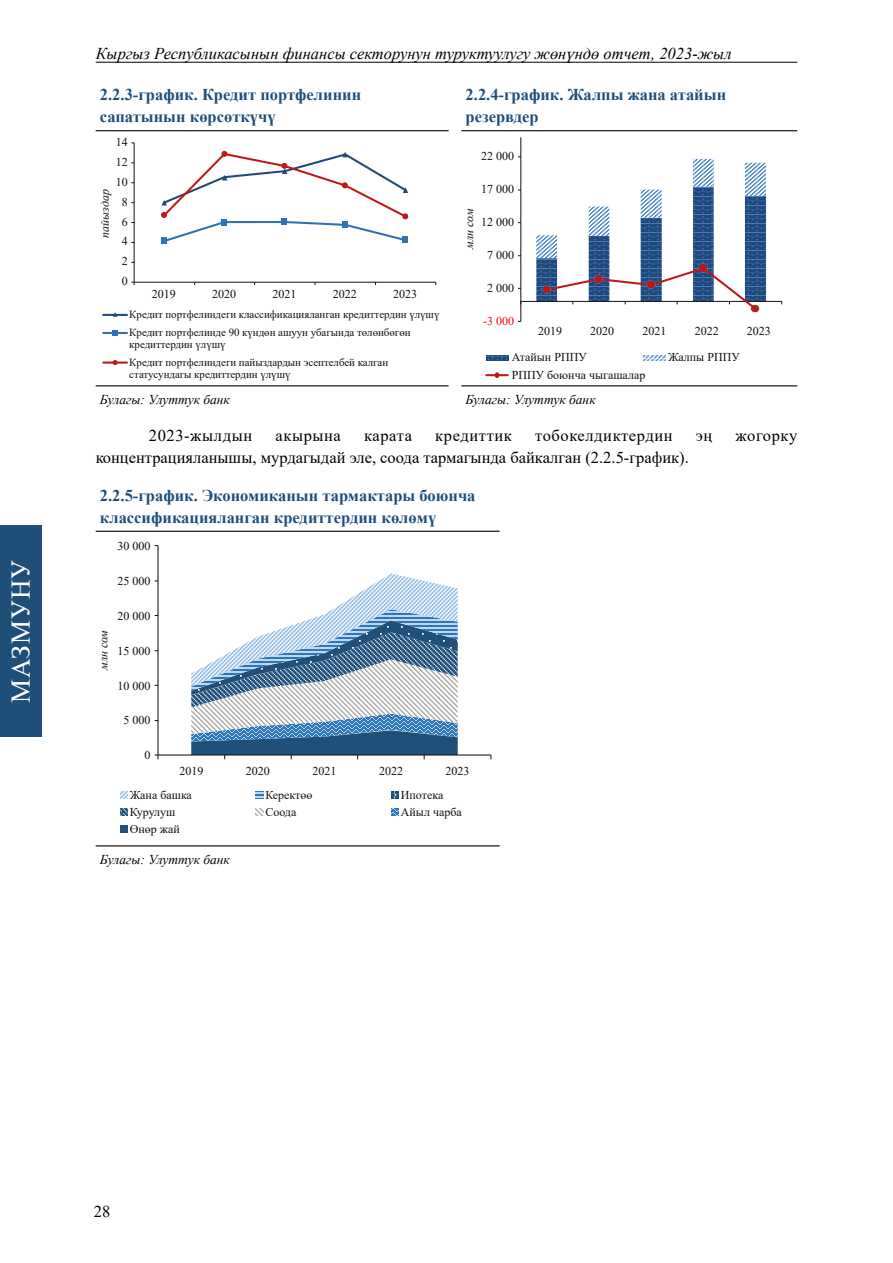
<style>
.page{position:relative;width:893px;height:1263px;background:#fff}
.page>*{position:absolute;margin:0;border:0;box-sizing:border-box;transform-origin:0 0}
.t1{font:27px "Times New Roman";letter-spacing:.035em;color:#fff}
.t2{font:700 16.5px/21.8px "Times New Roman";color:#1f4f79}
.t3{font:16.5px "Times New Roman";letter-spacing:.005em;color:#000}
.t4{font:italic 16.5px "Times New Roman";color:#000}
.t5{font:16.5px "Times New Roman";letter-spacing:.035em;color:#000}
.t6{font:16.5px "Times New Roman";letter-spacing:.03em;color:#000}
.t7{font:italic 13.5px "Times New Roman";color:#000}
.t8{font:12px "Times New Roman";color:#12110b}
.t9{font:italic 12px "Times New Roman";color:#12110b}
.t10{font:12px "Times New Roman";color:#e30c13}
.t11{font:10.95px/17.9px "Times New Roman";letter-spacing:-.005em;color:#12110b}
</style>
<div class="page">
<hr style="left:96px;top:62px;width:701px;height:1px;background:#000">
<hr style="left:96px;top:130px;width:353px;height:1px;background:#000">
<hr style="left:461px;top:130px;width:336px;height:1px;background:#000">
<hr style="left:96px;top:385px;width:353px;height:1px;background:#000">
<hr style="left:461px;top:385px;width:336px;height:1px;background:#000">
<hr style="left:134px;top:143px;width:1px;height:139px;background:#12110b">
<hr style="left:134px;top:282px;width:302px;height:1px;background:#12110b">
<svg style="left:161px;top:151px;width:247px;height:93px"></svg>
<hr style="left:103px;top:314px;width:24px;height:2px;background:#224876">
<hr style="left:103px;top:332px;width:24px;height:2px;background:#2e71b4">
<svg style="left:113px;top:330px;width:5px;height:5px"></svg>
<hr style="left:103px;top:362px;width:24px;height:2px;background:#be1818">
<svg style="left:113px;top:360px;width:5px;height:5px"></svg>
<hr style="left:520px;top:137px;width:1px;height:184px;background:#12110b">
<hr style="left:521px;top:301px;width:261px;height:1px;background:#12110b">
<svg style="left:536px;top:159px;width:230px;height:154px"></svg>
<svg style="left:486px;top:355px;width:22px;height:5px"></svg>
<svg style="left:644px;top:355px;width:22px;height:5px"></svg>
<hr style="left:486px;top:374px;width:22px;height:2px;background:#be1818">
<svg style="left:495px;top:372px;width:4px;height:6px"></svg>
<hr style="left:96px;top:531px;width:404px;height:1px;background:#000">
<hr style="left:96px;top:845px;width:404px;height:1px;background:#000">
<hr style="left:157px;top:546px;width:2px;height:209px;background:#12110b">
<hr style="left:158px;top:754px;width:333px;height:1px;background:#12110b">
<svg style="left:191px;top:573px;width:267px;height:186px"></svg>
<svg style="left:155px;top:754px;width:4px;height:5px"></svg>
<svg style="left:121px;top:791px;width:7px;height:8px"></svg>
<svg style="left:256px;top:791px;width:7px;height:8px"></svg>
<svg style="left:392px;top:791px;width:7px;height:8px"></svg>
<svg style="left:121px;top:808px;width:7px;height:8px"></svg>
<svg style="left:256px;top:808px;width:7px;height:8px"></svg>
<svg style="left:392px;top:808px;width:7px;height:8px"></svg>
<div style="left:121px;top:825px;width:7px;height:7px;background:#204f79"></div>
<div style="left:0;top:526px;width:41px;height:211px;background:#1f4f79"></div>
<h1 class="t1" style="left:2px;top:703px;width:145px;rotate:-90deg">МАЗМУНУ</h1>
<h2 class="t4" style="left:96px;top:42px;width:637px">Кыргыз Республикасынын финансы секторунун туруктуулугу жөнүндө отчет, 2023-жыл</h2>
<h2 class="t2" style="left:100px;top:84px;width:263px">2.2.3-график. Кредит портфелинин сапатынын көрсөткүчү</h2>
<h2 class="t2" style="left:466px;top:84px;width:262px">2.2.4-график. Жалпы жана атайын резервдер</h2>
<p class="t8" style="left:116px;top:133px;width:13px">14</p>
<p class="t8" style="left:116px;top:153px;width:13px">12</p>
<p class="t8" style="left:116px;top:173px;width:13px">10</p>
<p class="t9" style="left:97px;top:238px;width:52px;rotate:-90deg">пайыздар</p>
<p class="t8" style="left:122px;top:193px;width:7px">8</p>
<p class="t8" style="left:122px;top:213px;width:7px">6</p>
<p class="t8" style="left:122px;top:233px;width:7px">4</p>
<p class="t8" style="left:122px;top:253px;width:7px">2</p>
<p class="t8" style="left:122px;top:273px;width:7px">0</p>
<p class="t8" style="left:152px;top:286px;width:25px">2019</p>
<p class="t8" style="left:212px;top:286px;width:25px">2020</p>
<p class="t8" style="left:272px;top:286px;width:25px">2021</p>
<p class="t8" style="left:333px;top:286px;width:25px">2022</p>
<p class="t8" style="left:393px;top:286px;width:25px">2023</p>
<p class="t11" style="left:129px;top:305px;width:312px">Кредит портфелиндеги классификацияланган кредиттердин үлүшү<br>Кредит портфелинде 90 күндөн ашуун убагында төлөнбөгөн</p>
<p class="t11" style="left:129px;top:335px;width:260px">кредиттердин үлүшү<br>Кредит портфелиндеги пайыздардын эсептелбей калган</p>
<p class="t11" style="left:129px;top:365px;width:163px">статусундагы кредиттердин үлүшү</p>
<p class="t8" style="left:481px;top:148px;width:34px">22 000</p>
<p class="t9" style="left:461px;top:249px;width:42px;rotate:-90deg">млн сом</p>
<p class="t8" style="left:481px;top:181px;width:34px">17 000</p>
<p class="t8" style="left:481px;top:213px;width:34px">12 000</p>
<p class="t8" style="left:487px;top:246px;width:28px">7 000</p>
<p class="t8" style="left:487px;top:279px;width:28px">2 000</p>
<p class="t10" style="left:483px;top:312px;width:32px">-3 000</p>
<p class="t8" style="left:538px;top:323px;width:25px">2019</p>
<p class="t8" style="left:590px;top:323px;width:25px">2020</p>
<p class="t8" style="left:642px;top:323px;width:25px">2021</p>
<p class="t8" style="left:695px;top:323px;width:25px">2022</p>
<p class="t8" style="left:747px;top:323px;width:25px">2023</p>
<p class="t8" style="left:512px;top:348px;width:77px">Атайын РППУ</p>
<p class="t8" style="left:668px;top:348px;width:73px">Жалпы РППУ</p>
<p class="t8" style="left:512px;top:366px;width:135px">РППУ боюнча чыгашалар</p>
<p class="t7" style="left:100px;top:390px;width:132px">Булагы: Улуттук банк</p>
<p class="t7" style="left:466px;top:390px;width:132px">Булагы: Улуттук банк</p>
<h2 class="t5" style="left:149px;top:424px;width:105px">2023-жылдын</h2>
<h2 class="t5" style="left:275px;top:424px;width:67px">акырына</h2>
<h2 class="t3" style="left:364px;top:424px;width:49px">карата</h2>
<h2 class="t5" style="left:435px;top:424px;width:78px">кредиттик</h2>
<h2 class="t5" style="left:535px;top:424px;width:139px">тобокелдиктердин</h2>
<h2 class="t3" style="left:696px;top:424px;width:18px">эң</h2>
<h2 class="t6" style="left:736px;top:424px;width:63px">жогорку</h2>
<h2 class="t3" style="left:96px;top:445px;width:595px">концентрацияланышы, мурдагыдай эле, соода тармагында байкалган (2.2.5-график).</h2>
<h2 class="t2" style="left:100px;top:484px;width:377px">2.2.5-график. Экономиканын тармактары боюнча классификацияланган кредиттердин көлөмү</h2>
<p class="t8" style="left:117px;top:537px;width:34px">30 000</p>
<p class="t8" style="left:117px;top:572px;width:34px">25 000</p>
<p class="t9" style="left:95px;top:670px;width:42px;rotate:-90deg">млн сом</p>
<p class="t8" style="left:117px;top:607px;width:34px">20 000</p>
<p class="t8" style="left:117px;top:642px;width:34px">15 000</p>
<p class="t8" style="left:117px;top:677px;width:34px">10 000</p>
<p class="t8" style="left:123px;top:712px;width:28px">5 000</p>
<p class="t8" style="left:144px;top:747px;width:7px">0</p>
<p class="t8" style="left:179px;top:762px;width:25px">2019</p>
<p class="t8" style="left:246px;top:762px;width:25px">2020</p>
<p class="t8" style="left:313px;top:762px;width:25px">2021</p>
<p class="t8" style="left:379px;top:762px;width:25px">2022</p>
<p class="t8" style="left:446px;top:762px;width:25px">2023</p>
<p class="t8" style="left:130px;top:787px;width:64px">Жана башка</p>
<p class="t8" style="left:265px;top:787px;width:49px">Керектөө</p>
<p class="t8" style="left:401px;top:787px;width:44px">Ипотека</p>
<p class="t8" style="left:130px;top:804px;width:47px">Курулуш</p>
<p class="t8" style="left:265px;top:804px;width:33px">Соода</p>
<p class="t8" style="left:401px;top:804px;width:62px">Айыл чарба</p>
<p class="t8" style="left:130px;top:820px;width:52px">Өнөр жай</p>
<p class="t7" style="left:100px;top:850px;width:132px">Булагы: Улуттук банк</p>
<h2 class="t3" style="left:94px;top:1200px;width:18px">28</h2>
</div>
